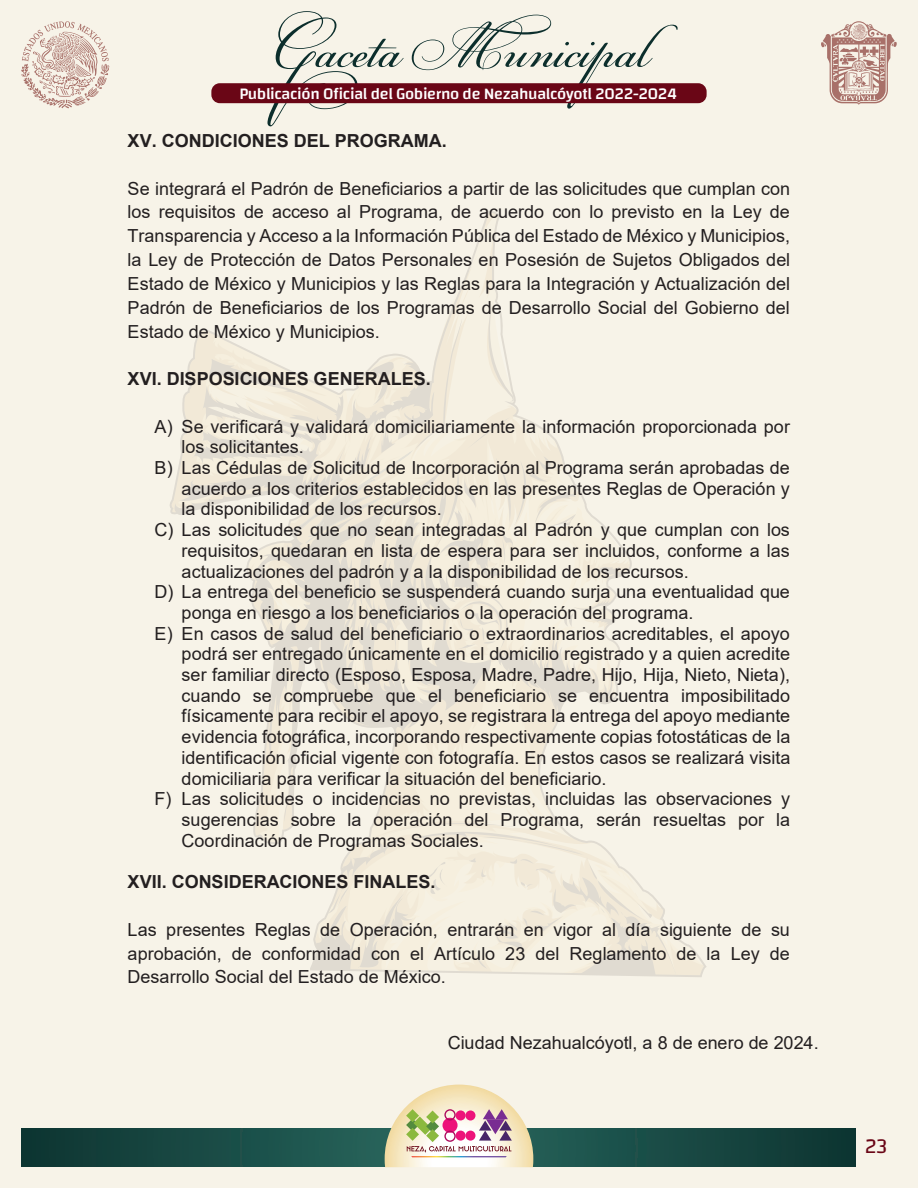
<style>
.page{position:relative;width:918px;height:1188px;background:#f7f3e8}
.page>*{position:absolute;margin:0;border:0;box-sizing:border-box;transform-origin:0 0}
.t1{font:71.1px "PF Champion Script Pro";color:#0c2e2c}
.t2{font:21px "Changa";color:#6a0616}
.t3{font:18px/23.9px "Arial";color:#231f20;text-align:justify}
.t4{font:700 18px "Arial";color:#231f20}
.t5{font:500 16.35px "Changa";letter-spacing:-.02em;color:#fff}
</style>
<div class="page">
<svg style="left:21px;top:1128px;width:834px;height:39px;background:#184943"></svg>
<svg style="left:385px;top:1085px;width:148px;height:82px"></svg>
<svg style="left:21px;top:21px;width:88px;height:87px"></svg>
<svg style="left:821px;top:21px;width:76px;height:84px"></svg>
<div style="left:211px;top:83px;width:496px;height:20px;background:#6a0616;border-radius:8px"></div>
<svg style="left:170px;top:211px;width:535px;height:765px"></svg>
<h1 class="t1" style="left:270px;top:1px;width:379px">Gaceta Municipal</h1>
<p class="t5" style="left:239px;top:84px;width:439px">Publicación Oficial del Gobierno de Nezahualcóyotl 2022-2024</p>
<p class="t4" style="left:128px;top:128px;width:321px">XV. CONDICIONES DEL PROGRAMA.</p>
<p class="t3" style="left:128px;top:176px;width:664px">Se integrará el Padrón de Beneficiarios a partir de las solicitudes que cumplan con los requisitos de acceso al Programa, de acuerdo con lo previsto en la Ley de Transparencia y Acceso a la Información Pública del Estado de México y Municipios, la Ley de Protección de Datos Personales en Posesión de Sujetos Obligados del Estado de México y Municipios y las Reglas para la Integración y Actualización del Padrón de Beneficiarios de los Programas de Desarrollo Social del Gobierno del Estado de México y Municipios.</p>
<p class="t4" style="left:128px;top:366px;width:305px">XVI. DISPOSICIONES GENERALES.</p>
<p class="t3" style="left:155px;top:414px;width:637px">A) Se verificará y validará domiciliariamente la información proporcionada por</p>
<p class="t3" style="left:182px;top:435px;width:124px">los solicitantes.</p>
<p class="t3" style="left:155px;top:456px;width:637px">B) Las Cédulas de Solicitud de Incorporación al Programa serán aprobadas de</p>
<p class="t3" style="left:182px;top:476px;width:610px">acuerdo a los criterios establecidos en las presentes Reglas de Operación y</p>
<p class="t3" style="left:182px;top:497px;width:262px">la disponibilidad de los recursos.</p>
<p class="t3" style="left:155px;top:518px;width:637px">C) Las solicitudes que no sean integradas al Padrón y que cumplan con los</p>
<p class="t3" style="left:182px;top:538px;width:610px">requisitos, quedaran en lista de espera para ser incluidos, conforme a las</p>
<p class="t3" style="left:182px;top:559px;width:509px">actualizaciones del padrón y a la disponibilidad de los recursos.</p>
<p class="t3" style="left:155px;top:580px;width:637px">D) La entrega del beneficio se suspenderá cuando surja una eventualidad que</p>
<p class="t3" style="left:182px;top:601px;width:513px">ponga en riesgo a los beneficiarios o la operación del programa.</p>
<p class="t3" style="left:155px;top:621px;width:637px">E) En casos de salud del beneficiario o extraordinarios acreditables, el apoyo</p>
<p class="t3" style="left:182px;top:642px;width:610px">podrá ser entregado únicamente en el domicilio registrado y a quien acredite</p>
<p class="t3" style="left:182px;top:663px;width:610px">ser familiar directo (Esposo, Esposa, Madre, Padre, Hijo, Hija, Nieto, Nieta),</p>
<p class="t3" style="left:182px;top:683px;width:610px">cuando se compruebe que el beneficiario se encuentra imposibilitado</p>
<p class="t3" style="left:182px;top:704px;width:610px">físicamente para recibir el apoyo, se registrara la entrega del apoyo mediante</p>
<p class="t3" style="left:182px;top:725px;width:610px">evidencia fotográfica, incorporando respectivamente copias fotostáticas de la</p>
<p class="t3" style="left:182px;top:745px;width:610px">identificación oficial vigente con fotografía. En estos casos se realizará visita</p>
<p class="t3" style="left:182px;top:766px;width:426px">domiciliaria para verificar la situación del beneficiario.</p>
<p class="t3" style="left:155px;top:787px;width:637px">F) Las solicitudes o incidencias no previstas, incluidas las observaciones y</p>
<p class="t3" style="left:182px;top:808px;width:610px">sugerencias sobre la operación del Programa, serán resueltas por la</p>
<p class="t3" style="left:182px;top:828px;width:304px">Coordinación de Programas Sociales.</p>
<p class="t4" style="left:128px;top:869px;width:309px">XVII. CONSIDERACIONES FINALES.</p>
<p class="t3" style="left:128px;top:917px;width:664px">Las presentes Reglas de Operación, entrarán en vigor al día siguiente de su aprobación, de conformidad con el Artículo 23 del Reglamento de la Ley de Desarrollo Social del Estado de México.</p>
<p class="t3" style="left:448px;top:1031px;width:372px">Ciudad Nezahualcóyotl, a 8 de enero de 2024.</p>
<p class="t2" style="left:865px;top:1134px;width:24px">23</p>
</div>
